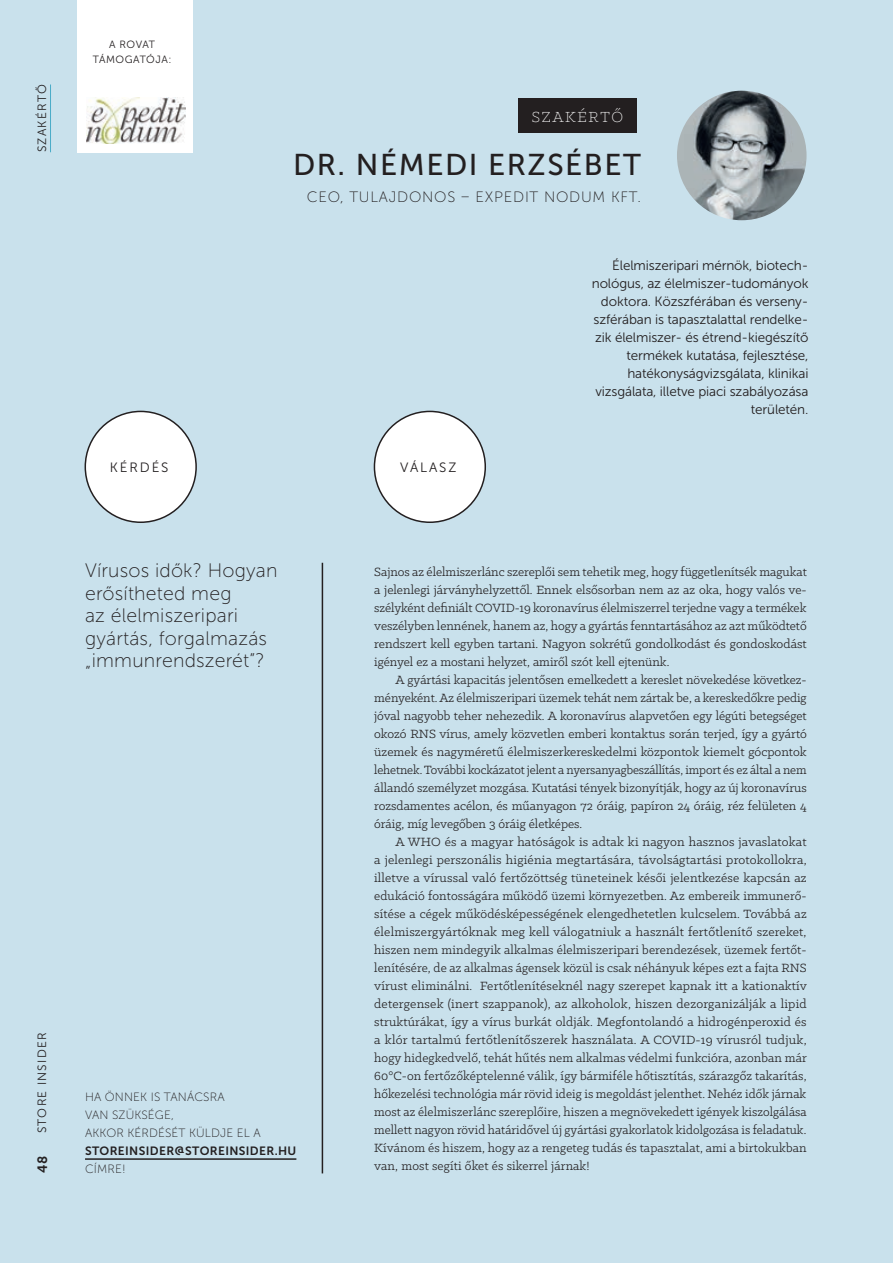
<style>
.page{position:relative;width:893px;height:1263px;background:#c9e1ec}
.page>*{position:absolute;margin:0;border:0;box-sizing:border-box;transform-origin:0 0}
.t1{font:30px "Museo Sans 500";letter-spacing:.05em;color:#231f20}
.t2{font:19.5px/22.5px "Museo Sans 100";letter-spacing:.01em;color:#231f20}
.t3{font:300 16.5px "Klinic Slab";letter-spacing:.1em;color:#fff}
.t4{font:15px "Museo Sans 100";letter-spacing:.05em;color:#231f20}
.t5{font:13.5px/18px "Klinic Slab";color:#231f20;text-align:justify}
.t6{font:13.5px/18px "Museo Sans 300";letter-spacing:-.01em;color:#231f20;text-align:right}
.t7{font:13.5px "Museo Sans 700";color:#231f20}
.t8{font:12px "Museo Sans 100";letter-spacing:.01em;color:#231f20}
.t9{font:12px "Museo Sans 700";letter-spacing:.03em;color:#231f20}
.t10{font:12px "Museo Sans 300";letter-spacing:.1em;color:#231f20}
.t11{font:10.5px "Museo Sans 300";letter-spacing:.045em;color:#231f20}
</style>
<div class="page">
<hr style="left:85px;top:1158px;width:211px;height:2px;background:#231f20">
<img style="left:677px;top:91px;width:129px;height:129px;border-radius:65px">
<div style="left:518px;top:98px;width:119px;height:35px;background:#231f20"></div>
<div style="left:85px;top:411px;width:111px;height:111px;background:#fff;border-radius:50%"></div>
<div style="left:85px;top:411px;width:112px;height:112px;border:2px solid #231f20;border-radius:50%"></div>
<div style="left:374px;top:411px;width:111px;height:111px;background:#fff;border-radius:50%"></div>
<div style="left:374px;top:411px;width:112px;height:112px;border:2px solid #231f20;border-radius:50%"></div>
<hr style="left:322px;top:563px;width:1px;height:610px;background:#231f20">
<hr style="left:50px;top:84px;width:1px;height:68px;background:#49acc8">
<div style="left:78px;top:0;width:115px;height:153px;background:#fff"></div>
<img style="left:86px;top:98px;width:100px;height:45px">
<p class="t10" style="left:35px;top:152px;width:69px;rotate:-90deg">SZAKÉRTŐ</p>
<p class="t10" style="left:35px;top:1133px;width:102px;rotate:-90deg">STORE INSIDER</p>
<p class="t7" style="left:35px;top:1173px;width:19px;rotate:-90deg">48</p>
<p class="t11" style="left:109px;top:39px;width:47px">A ROVAT</p>
<p class="t11" style="left:93px;top:54px;width:80px">TÁMOGATÓJA:</p>
<p class="t3" style="left:532px;top:106px;width:93px">SZAKÉRTŐ</p>
<p class="t1" style="left:293px;top:148px;width:349px">DR. NÉMEDI ERZSÉBET</p>
<p class="t4" style="left:307px;top:189px;width:336px">CEO, TULAJDONOS – EXPEDIT NODUM KFT.</p>
<p class="t6" style="left:592px;top:256px;width:218px">Élelmiszeripari mérnök, biotech&shy;nológus, az élelmiszer-tudományok doktora. Közszférában és verseny&shy;szférában is tapasztalattal rendelke&shy;zik élelmiszer- és étrend-kiegészítő termékek kutatása, fejlesztése, hatékonyságvizsgálata, klinikai vizsgálata, illetve piaci szabályozása területén.</p>
<p class="t6" style="left:110px;top:458px;width:60px">KÉRDÉS</p>
<p class="t6" style="left:400px;top:458px;width:58px">VÁLASZ</p>
<p class="t2" style="left:85px;top:560px;width:194px">Vírusos idők? Hogyan erősítheted meg<br>az élelmiszeripari gyártás, forgalmazás „immunrendszerét”?</p>
<p class="t8" style="left:85px;top:1090px;width:141px">HA ÖNNEK IS TANÁCSRA</p>
<p class="t8" style="left:85px;top:1108px;width:90px">VAN SZÜKSÉGE,</p>
<p class="t8" style="left:85px;top:1126px;width:177px">AKKOR KÉRDÉSÉT KÜLDJE EL A</p>
<p class="t9" style="left:85px;top:1144px;width:213px">STOREINSIDER@STOREINSIDER.HU</p>
<p class="t8" style="left:85px;top:1162px;width:42px">CÍMRE!</p>
<p class="t5" style="left:374px;top:562px;width:434px">Sajnos az élelmiszerlánc szereplői sem tehetik meg, hogy függetlenítsék magukat a jelenlegi járványhelyzettől. Ennek elsősorban nem az az oka, hogy valós ve&shy;szélyként definiált COVID-19 koronavírus élelmiszerrel terjedne vagy a termékek veszélyben lennének, hanem az, hogy a gyártás fenntartásához az azt működtető rendszert kell egyben tartani. Nagyon sokrétű gondolkodást és gondoskodást igényel ez a mostani helyzet, amiről szót kell ejtenünk.</p>
<p class="t5" style="left:374px;top:670px;width:434px;text-indent:21px">A gyártási kapacitás jelentősen emelkedett a kereslet növekedése következ&shy;ményeként. Az élelmiszeripari üzemek tehát nem zártak be, a kereskedőkre pedig jóval nagyobb teher nehezedik. A koronavírus alapvetően egy légúti betegséget okozó RNS vírus, amely közvetlen emberi kontaktus során terjed, így a gyártó üzemek és nagyméretű élelmiszerkereskedelmi központok kiemelt gócpontok lehetnek. További kockázatot jelent a nyersanyagbeszállítás, import és ez által a nem állandó személyzet mozgása. Kutatási tények bizonyítják, hogy az új koronavírus rozsdamentes acélon, és műanyagon 72 óráig, papíron 24 óráig, réz felületen 4 óráig, míg levegőben 3 óráig életképes.</p>
<p class="t5" style="left:374px;top:832px;width:434px;text-indent:21px">A WHO és a magyar hatóságok is adtak ki nagyon hasznos javaslatokat a jelenlegi perszonális higiénia megtartására, távolságtartási protokollokra, illetve a vírussal való fertőzöttség tüneteinek késői jelentkezése kapcsán az edukáció fontosságára működő üzemi környezetben. Az embereik immunerő&shy;sítése a cégek működésképességének elengedhetetlen kulcselem. Továbbá az élelmiszergyártóknak meg kell válogatniuk a használt fertőtlenítő szereket, hiszen nem mindegyik alkalmas élelmiszeripari berendezések, üzemek fertőt&shy;lenítésére, de az alkalmas ágensek közül is csak néhányuk képes ezt a fajta RNS vírust eliminálni. Fertőtlenítéseknél nagy szerepet kapnak itt a kationaktív detergensek (inert szappanok), az alkoholok, hiszen dezorganizálják a lipid struktúrákat, így a vírus burkát oldják. Megfontolandó a hidrogénperoxid és a klór tartalmú fertőtlenítőszerek használata. A COVID-19 vírusról tudjuk, hogy hidegkedvelő, tehát hűtés nem alkalmas védelmi funkcióra, azonban már 60°C-on fertőzőképtelenné válik, így bármiféle hőtisztítás, szárazgőz takarítás, hőkezelési technológia már rövid ideig is megoldást jelenthet. Nehéz idők járnak most az élelmiszerlánc szereplőire, hiszen a megnövekedett igények kiszolgálása mellett nagyon rövid határidővel új gyártási gyakorlatok kidolgozása is feladatuk.<br>Kívánom és hiszem, hogy az a rengeteg tudás és tapasztalat, ami a birtokukban van, most segíti őket és sikerrel járnak!</p>
</div>
